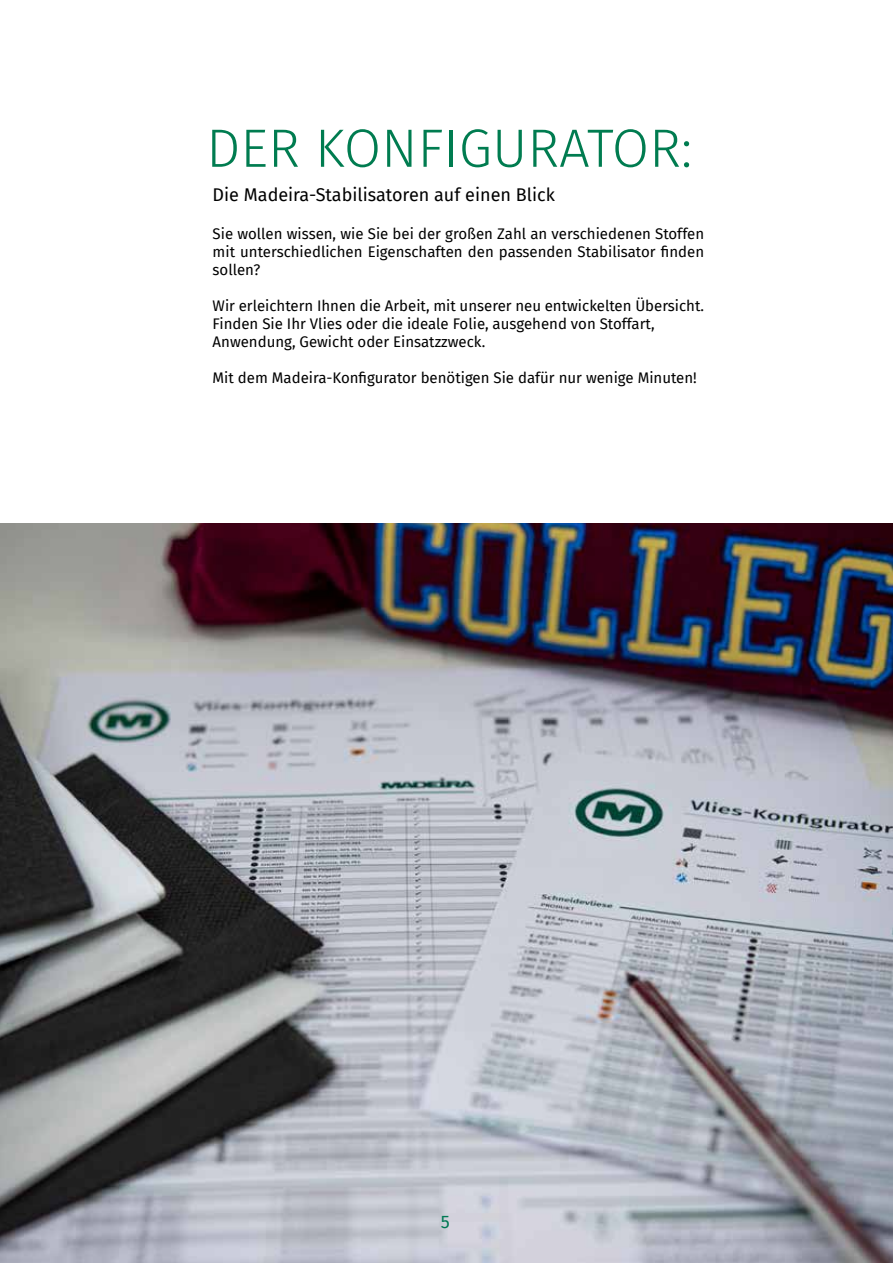
<style>
.page{position:relative;width:893px;height:1263px;background:#fff}
.page>*{position:absolute;margin:0;border:0;box-sizing:border-box;transform-origin:0 0}
.t1{font:300 54px "Fira Sans";color:#007c50}
.t2{font:18px "Fira Sans";color:#000}
.t3{font:18px "Fira Sans";color:#007954}
.t4{font:15px/18px "Fira Sans";color:#000;text-align:justify}
</style>
<div class="page">
<img style="left:0;top:523px;width:893px;height:740px">
<h1 class="t1" style="left:206px;top:110px;width:487px">DER KONFIGURATOR:</h1>
<p class="t2" style="left:213px;top:181px;width:344px">Die Madeira-Stabilisatoren auf einen Blick</p>
<p class="t4" style="left:213px;top:224px;width:493px">Sie wollen wissen, wie Sie bei der großen Zahl an verschiedenen Stoffen mit unterschiedlichen Eigenschaften den passenden Stabilisator finden sollen?</p>
<p class="t4" style="left:213px;top:296px;width:493px;text-align:left">Wir erleichtern Ihnen die Arbeit, mit unserer neu entwickelten Übersicht.<br>Finden Sie Ihr Vlies oder die ideale Folie, ausgehend von Stoffart,<br>Anwendung, Gewicht oder Einsatzzweck.</p>
<p class="t4" style="left:213px;top:368px;width:486px">Mit dem Madeira-Konfigurator benötigen Sie dafür nur wenige Minuten!</p>
<p class="t3" style="left:441px;top:1208px;width:11px">5</p>
</div>
